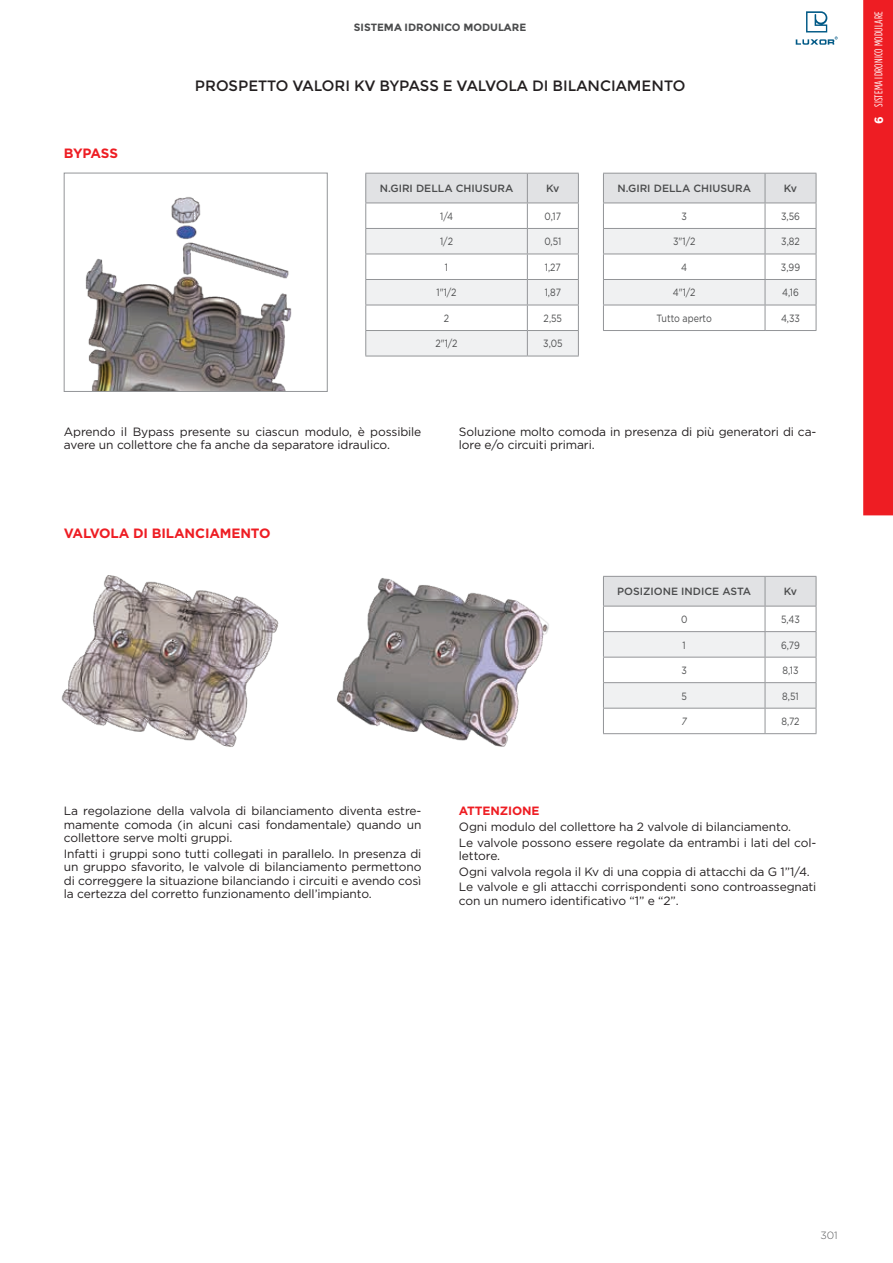
<style>
.page{position:relative;width:893px;height:1263px;background:#fff}
.page>*{position:absolute;margin:0;border:0;box-sizing:border-box;transform-origin:0 0}
.t1{font:15px "Montserrat";color:#231f20}
.t2{font:700 13.5px "Gotham";letter-spacing:-.01em;color:#ee1d23}
.t3{font:12px/13.5px "Gotham";letter-spacing:-.01em;color:#231f20}
.t4{font:700 12px "Gotham";letter-spacing:-.01em;color:#ee1d23}
.t5{font:11.25px "Gotham Condensed";letter-spacing:.02em;color:#fff;scale:.95 1}
.t6{font:10.5px "Gotham";color:#4b4c4d;scale:.85 1}
.t7{font:500 10.5px "Gotham";color:#4b4c4d}
.t8{font:700 10.5px "Montserrat";color:#4b4c4d}
.t9{font:300 10.5px "Gotham";color:#57585a}
.t10{font:italic 10.5px "Gotham";color:#4b4c4d;scale:.85 1}
.s1{font-family:"Montserrat";font-weight:700;font-size:12px}
</style>
<div class="page">
<svg style="left:796px;top:11px;width:42px;height:34px"></svg>
<svg style="left:863px;top:0;width:30px;height:515px;background:#ee2228"></svg>
<img style="left:85px;top:197px;width:207px;height:193px">
<div style="left:64px;top:173px;width:264px;height:219px;border:1px solid #939598"></div>
<img style="left:61px;top:575px;width:218px;height:172px">
<img style="left:337px;top:578px;width:212px;height:169px">
<svg style="left:365px;top:173px;width:214px;height:183px"></svg>
<hr style="left:365px;top:305px;width:162px;height:1px;background:#939598">
<hr style="left:527px;top:305px;width:52px;height:1px;background:#939598">
<hr style="left:365px;top:330px;width:162px;height:1px;background:#939598">
<hr style="left:527px;top:330px;width:52px;height:1px;background:#939598">
<hr style="left:365px;top:356px;width:162px;height:1px;background:#939598">
<hr style="left:527px;top:356px;width:52px;height:1px;background:#939598">
<svg style="left:603px;top:173px;width:214px;height:157px"></svg>
<hr style="left:603px;top:305px;width:162px;height:1px;background:#939598">
<hr style="left:765px;top:305px;width:51px;height:1px;background:#939598">
<hr style="left:603px;top:330px;width:162px;height:1px;background:#939598">
<hr style="left:765px;top:330px;width:51px;height:1px;background:#939598">
<svg style="left:603px;top:576px;width:214px;height:158px"></svg>
<hr style="left:603px;top:708px;width:162px;height:1px;background:#939598">
<hr style="left:765px;top:708px;width:51px;height:1px;background:#939598">
<hr style="left:603px;top:733px;width:162px;height:1px;background:#939598">
<hr style="left:765px;top:733px;width:51px;height:1px;background:#939598">
<p class="t8" style="left:354px;top:21px;width:174px">SISTEMA IDRONICO MODULARE</p>
<p class="t2" style="left:64px;top:144px;width:56px">BYPASS</p>
<p class="t1" style="left:195px;top:77px;width:492px">PROSPETTO VALORI KV BYPASS E VALVOLA DI BILANCIAMENTO</p>
<p class="t7" style="left:380px;top:182px;width:135px">N.GIRI DELLA CHIUSURA</p>
<p class="t7" style="left:546px;top:182px;width:15px">Kv</p>
<p class="t6" style="left:440px;top:209px;width:17px">1/4</p>
<p class="t6" style="left:545px;top:209px;width:21px">0,17</p>
<p class="t6" style="left:440px;top:235px;width:17px">1/2</p>
<p class="t6" style="left:544px;top:235px;width:22px">0,51</p>
<p class="t6" style="left:445px;top:260px;width:5px">1</p>
<p class="t6" style="left:545px;top:260px;width:20px">1,27</p>
<p class="t6" style="left:437px;top:286px;width:25px">1"1/2</p>
<p class="t6" style="left:545px;top:286px;width:21px">1,87</p>
<p class="t6" style="left:444px;top:311px;width:8px">2</p>
<p class="t6" style="left:544px;top:311px;width:23px">2,55</p>
<p class="t6" style="left:435px;top:337px;width:28px">2"1/2</p>
<p class="t6" style="left:543px;top:337px;width:24px">3,05</p>
<p class="t7" style="left:617px;top:182px;width:135px">N.GIRI DELLA CHIUSURA</p>
<p class="t7" style="left:784px;top:182px;width:15px">Kv</p>
<p class="t6" style="left:681px;top:209px;width:8px">3</p>
<p class="t6" style="left:781px;top:209px;width:24px">3,56</p>
<p class="t6" style="left:673px;top:235px;width:28px">3"1/2</p>
<p class="t6" style="left:781px;top:235px;width:23px">3,82</p>
<p class="t6" style="left:681px;top:260px;width:9px">4</p>
<p class="t6" style="left:781px;top:260px;width:24px">3,99</p>
<p class="t6" style="left:673px;top:286px;width:28px">4"1/2</p>
<p class="t6" style="left:782px;top:286px;width:21px">4,16</p>
<p class="t6" style="left:657px;top:311px;width:67px">Tutto aperto</p>
<p class="t6" style="left:781px;top:311px;width:24px">4,33</p>
<p class="t3" style="left:64px;top:425px;width:359px">Aprendo il Bypass presente su ciascun modulo, è possibile avere un collettore che fa anche da separatore idraulico.</p>
<p class="t3" style="left:459px;top:425px;width:359px">Soluzione molto comoda in presenza di più generatori di ca&shy;lore e/o circuiti primari.</p>
<p class="t2" style="left:64px;top:524px;width:208px">VALVOLA DI BILANCIAMENTO</p>
<p class="t3" style="left:64px;top:804px;width:359px;text-align:justify">La regolazione della valvola di bilanciamento diventa estre&shy;mamente comoda (in alcuni casi fondamentale) quando un collettore serve molti gruppi.</p>
<p class="t3" style="left:64px;top:847px;width:359px;text-align:justify">Infatti i gruppi sono tutti collegati in parallelo. In presenza di un gruppo sfavorito, le valvole di bilanciamento permettono di correggere la situazione bilanciando i circuiti e avendo così la certezza del corretto funzionamento dell’impianto.</p>
<p class="t7" style="left:617px;top:585px;width:136px">POSIZIONE INDICE ASTA</p>
<p class="t7" style="left:784px;top:585px;width:15px">Kv</p>
<p class="t6" style="left:681px;top:613px;width:9px">0</p>
<p class="t6" style="left:781px;top:613px;width:24px">5,43</p>
<p class="t6" style="left:683px;top:638px;width:5px">1</p>
<p class="t6" style="left:781px;top:638px;width:24px">6,79</p>
<p class="t6" style="left:681px;top:664px;width:8px">3</p>
<p class="t6" style="left:782px;top:664px;width:20px">8,13</p>
<p class="t6" style="left:681px;top:689px;width:8px">5</p>
<p class="t6" style="left:782px;top:689px;width:21px">8,51</p>
<p class="t10" style="left:682px;top:715px;width:8px">7</p>
<p class="t6" style="left:781px;top:715px;width:23px">8,72</p>
<p class="t4" style="left:459px;top:803px;width:82px">ATTENZIONE</p>
<p class="t3" style="left:459px;top:818px;width:359px;line-height:15.6px">Ogni modulo del collettore ha 2 valvole di bilanciamento.<br>Le valvole possono essere regolate da entrambi i lati del col-</p>
<p class="t3" style="left:459px;top:848px;width:359px;line-height:15.6px">lettore.<br>Ogni valvola regola il Kv di una coppia di attacchi da G 1”1/4.<br>Le valvole e gli attacchi corrispondenti sono controassegnati</p>
<p class="t3" style="left:459px;top:893px;width:221px">con un numero identificativo “1” e “2”.</p>
<p class="t5" style="left:872px;top:124px;width:120px;rotate:-90deg"><span class="s1">6</span> SISTEMA IDRONICO MODULARE</p>
<p class="t9" style="left:821px;top:1229px;width:19px">301</p>
</div>
